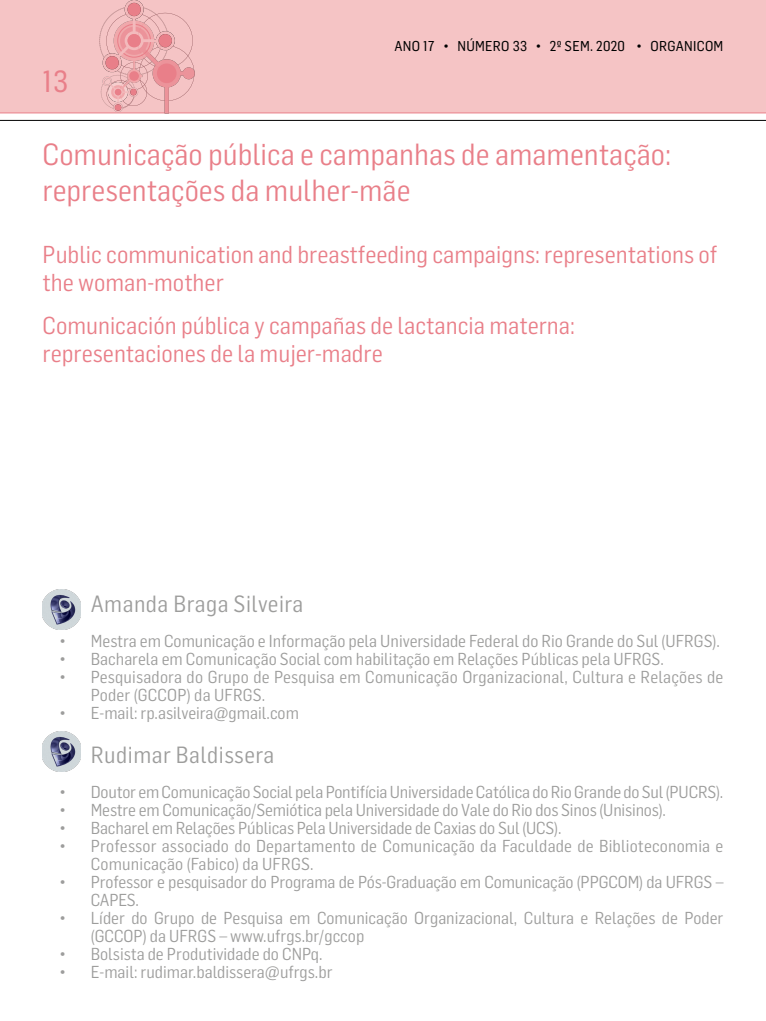
<style>
.page{position:relative;width:766px;height:1021px;background:#fff}
.page>*{position:absolute;margin:0;border:0;box-sizing:border-box;transform-origin:0 0}
.t1{font:30px/36px "Flama Semicondensed";color:#e97f89}
.t2{font:30px "Flama Semicondensed Basic";color:#e97f89}
.t3{font:24px/28px "Flama Semicondensed";color:#e97f89}
.t4{font:23px "Flama Semicondensed";letter-spacing:.02em;color:#9d9d9c}
.t5{font:17px/18px "Flama Semicondensed";color:#9d9d9c}
.t6{font:14px "Flama Semicondensed Basic";letter-spacing:.02em;color:#000}
</style>
<div class="page">
<div style="left:0;top:0;width:765px;height:113px;background:#f5c4c5"></div>
<svg style="left:99px;top:0;width:96px;height:113px;background:#edb1b4"></svg>
<hr style="left:0;top:120px;width:765px;height:1px;background:#000">
<img style="left:43px;top:589px;width:38px;height:40px">
<img style="left:43px;top:731px;width:38px;height:40px">
<h1 class="t2" style="left:43px;top:62px;width:27px">13</h1>
<p class="t6" style="left:394px;top:37px;width:330px">ANO 17 • NÚMERO 33 • 2º SEM. 2020 • ORGANICOM</p>
<h1 class="t1" style="left:43px;top:135px;width:630px">Comunicação pública e campanhas de amamentação: representações da mulher-mãe</h1>
<h2 class="t3" style="left:43px;top:240px;width:676px">Public communication and breastfeeding campaigns: representations of the woman-mother</h2>
<h2 class="t3" style="left:43px;top:310px;width:534px">Comunicación pública y campañas de lactancia materna: representaciones de la mujer-madre</h2>
<h3 class="t4" style="left:91px;top:588px;width:214px">Amanda Braga Silveira</h3>
<p class="t5" style="left:60px;top:631px;width:661px">• Mestra em Comunicação e Informação pela Universidade Federal do Rio Grande do Sul (UFRGS).</p>
<p class="t5" style="left:60px;top:649px;width:605px">• Bacharela em Comunicação Social com habilitação em Relações Públicas pela UFRGS.</p>
<p class="t5" style="left:91px;top:667px;width:634px;text-indent:-31px">• Pesquisadora do Grupo de Pesquisa em Comunicação Organizacional, Cultura e Relações de<br>Poder (GCCOP) da UFRGS.</p>
<p class="t5" style="left:60px;top:703px;width:241px">• E-mail: rp.asilveira@gmail.com</p>
<h3 class="t4" style="left:91px;top:740px;width:185px">Rudimar Baldissera</h3>
<p class="t5" style="left:60px;top:782px;width:665px">• Doutor em Comunicação Social pela Pontifícia Universidade Católica do Rio Grande do Sul (PUCRS).</p>
<p class="t5" style="left:60px;top:800px;width:607px">• Mestre em Comunicação/Semiótica pela Universidade do Vale do Rio dos Sinos (Unisinos).</p>
<p class="t5" style="left:60px;top:818px;width:503px">• Bacharel em Relações Públicas Pela Universidade de Caxias do Sul (UCS).</p>
<p class="t5" style="left:91px;top:836px;width:634px;text-indent:-31px">• Professor associado do Departamento de Comunicação da Faculdade de Biblioteconomia e<br>Comunicação (Fabico) da UFRGS.</p>
<p class="t5" style="left:91px;top:872px;width:634px;text-indent:-31px">• Professor e pesquisador do Programa de Pós-Graduação em Comunicação (PPGCOM) da UFRGS –<br>CAPES.</p>
<p class="t5" style="left:91px;top:908px;width:634px;text-indent:-31px">• Líder do Grupo de Pesquisa em Comunicação Organizacional, Cultura e Relações de Poder (GCCOP) da UFRGS – www.ufrgs.br/gccop</p>
<p class="t5" style="left:60px;top:944px;width:264px">• Bolsista de Produtividade do CNPq.</p>
<p class="t5" style="left:60px;top:962px;width:274px">• E-mail: rudimar.baldissera@ufrgs.br</p>
</div>
